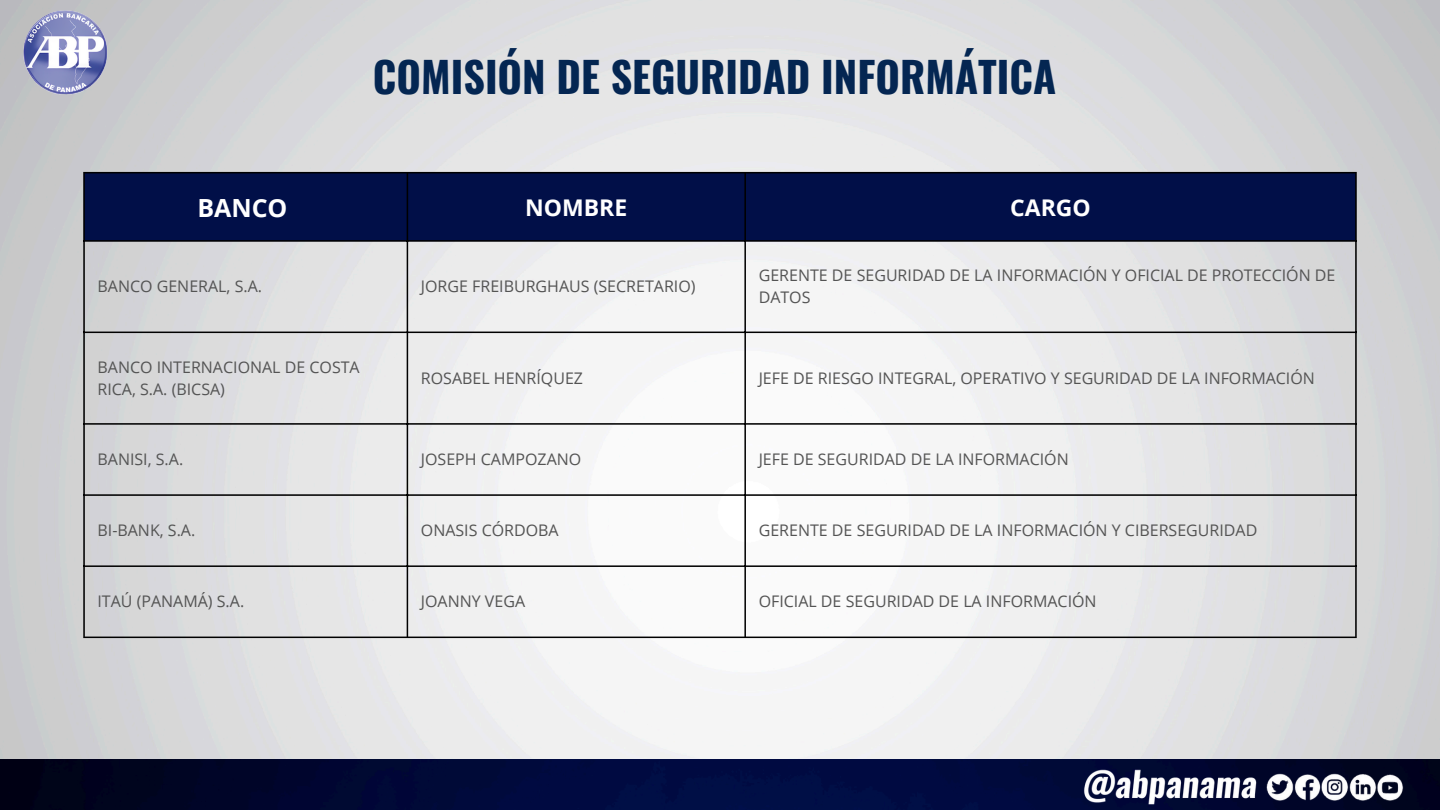
<style>
.page{position:relative;width:1440px;height:810px;background:#fff}
.page>*{position:absolute;margin:0;border:0;box-sizing:border-box;transform-origin:0 0}
.t1{font:700 42px "Oswald";color:#042652}
.t2{font:700 25px "Open Sans";color:#fff}
.t3{font:700 23px "Open Sans";color:#fff}
.t4{font:16px/21.8px "Open Sans";color:#545454}
</style>
<div class="page">
<img style="left:0;top:0;width:1440px;height:760px">
<div style="left:85px;top:173px;width:1270px;height:67px;background:#010f48"></div>
<hr style="left:83px;top:173px;width:2px;height:464px;background:#000">
<hr style="left:407px;top:173px;width:1px;height:464px;background:#000">
<hr style="left:744px;top:173px;width:2px;height:464px;background:#000">
<hr style="left:1355px;top:173px;width:2px;height:464px;background:#000">
<hr style="left:83px;top:172px;width:1274px;height:1px;background:#000">
<hr style="left:83px;top:240px;width:1274px;height:2px;background:#000">
<hr style="left:83px;top:332px;width:1274px;height:1px;background:#000">
<hr style="left:83px;top:423px;width:1274px;height:2px;background:#000">
<hr style="left:83px;top:494px;width:1274px;height:2px;background:#000">
<hr style="left:83px;top:565px;width:1274px;height:2px;background:#000">
<hr style="left:83px;top:637px;width:1274px;height:1px;background:#000">
<img style="left:0;top:760px;width:1440px;height:50px">
<img style="left:0;top:0;width:131px;height:112px">
<img style="left:1074px;top:765px;width:204px;height:39px">
<img style="left:1215px;top:773px;width:204px;height:37px">
<p class="t1" style="left:373px;top:44px;width:685px">COMISIÓN DE SEGURIDAD INFORMÁTICA</p>
<p class="t2" style="left:197px;top:190px;width:92px">BANCO</p>
<p class="t3" style="left:525px;top:192px;width:104px">NOMBRE</p>
<h1 class="t3" style="left:1010px;top:192px;width:82px">CARGO</h1>
<p class="t4" style="left:98px;top:275px;width:166px">BANCO GENERAL, S.A.</p>
<p class="t4" style="left:421px;top:275px;width:276px">JORGE FREIBURGHAUS (SECRETARIO)</p>
<p class="t4" style="left:759px;top:264px;width:578px">GERENTE DE SEGURIDAD DE LA INFORMACIÓN Y OFICIAL DE PROTECCIÓN DE<br>DATOS</p>
<p class="t4" style="left:98px;top:356px;width:264px">BANCO INTERNACIONAL DE COSTA<br>RICA, S.A. (BICSA)</p>
<p class="t4" style="left:421px;top:367px;width:164px">ROSABEL HENRÍQUEZ</p>
<p class="t4" style="left:759px;top:367px;width:558px">JEFE DE RIESGO INTEGRAL, OPERATIVO Y SEGURIDAD DE LA INFORMACIÓN</p>
<p class="t4" style="left:98px;top:448px;width:87px">BANISI, S.A.</p>
<p class="t4" style="left:421px;top:448px;width:162px">JOSEPH CAMPOZANO</p>
<p class="t4" style="left:759px;top:448px;width:312px">JEFE DE SEGURIDAD DE LA INFORMACIÓN</p>
<p class="t4" style="left:98px;top:519px;width:99px">BI-BANK, S.A.</p>
<p class="t4" style="left:421px;top:519px;width:139px">ONASIS CÓRDOBA</p>
<p class="t4" style="left:759px;top:519px;width:500px">GERENTE DE SEGURIDAD DE LA INFORMACIÓN Y CIBERSEGURIDAD</p>
<p class="t4" style="left:98px;top:590px;width:148px">ITAÚ (PANAMÁ) S.A.</p>
<p class="t4" style="left:421px;top:590px;width:106px">JOANNY VEGA</p>
<p class="t4" style="left:759px;top:590px;width:339px">OFICIAL DE SEGURIDAD DE LA INFORMACIÓN</p>
</div>
